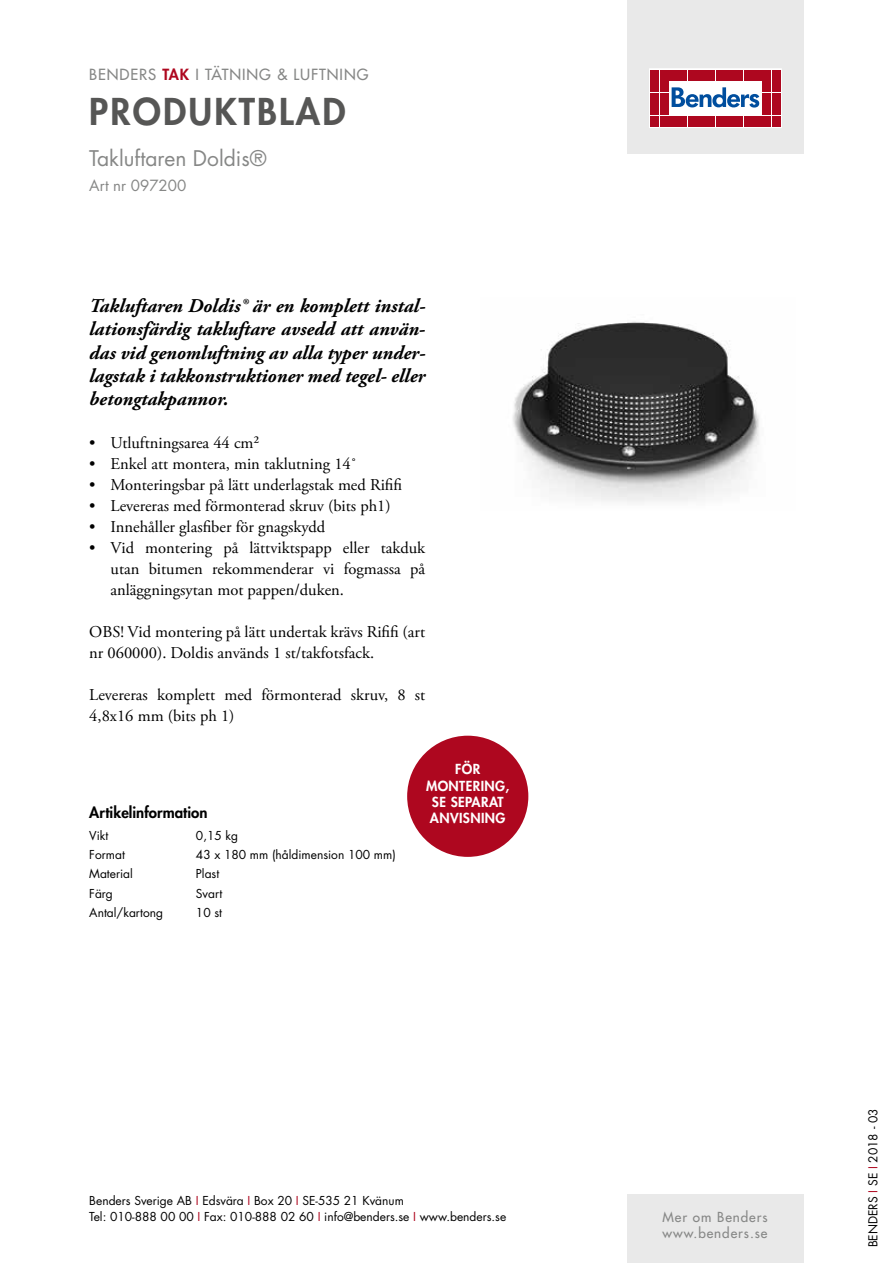
<style>
.page{position:relative;width:893px;height:1263px;background:#fff}
.page>*{position:absolute;margin:0;border:0;box-sizing:border-box;transform-origin:0 0}
.t1{font:800 36px "Futura Std";letter-spacing:.06em;color:#565655}
.t2{font:21px "Futura Std";color:#868786}
.t3{font:italic 700 19.5px/23.4px "Adobe Garamond Pro";color:#000;text-align:justify}
.t4{font:16.5px/21px "Adobe Garamond Pro";color:#000}
.t5{font:500 15px "Futura Std";letter-spacing:.06em;color:#868786}
.t6{font:800 15px "Futura Std";color:#000}
.t7{font:15px "Futura Std";color:#868786}
.t8{font:800 13.5px/16.2px "Futura Std";letter-spacing:.03em;color:#fff;text-align:center}
.t9{font:500 13.5px/16.2px "Futura Std";letter-spacing:.07em;color:#868786}
.t10{font:12px/16.5px "Futura Std";color:#000}
.s1{font-weight:800;color:#ae071f}
.s2{color:#ae071f}
</style>
<div class="page">
<div style="left:627px;top:0;width:177px;height:153px;background:#e9e9e9"></div>
<svg style="left:649px;top:69px;width:132px;height:59px;background:#eac2c8"></svg>
<div style="left:651px;top:70px;width:8px;height:10px;background:#ae071f"></div>
<div style="left:660px;top:70px;width:8px;height:10px;background:#ae071f"></div>
<div style="left:651px;top:81px;width:8px;height:11px;background:#ae071f"></div>
<div style="left:660px;top:81px;width:8px;height:11px;background:#ae071f"></div>
<div style="left:651px;top:93px;width:8px;height:10px;background:#ae071f"></div>
<div style="left:660px;top:93px;width:8px;height:10px;background:#ae071f"></div>
<div style="left:651px;top:104px;width:8px;height:11px;background:#ae071f"></div>
<div style="left:660px;top:104px;width:8px;height:11px;background:#ae071f"></div>
<div style="left:651px;top:116px;width:8px;height:10px;background:#ae071f"></div>
<div style="left:660px;top:116px;width:8px;height:10px;background:#ae071f"></div>
<div style="left:669px;top:70px;width:8px;height:10px;background:#ae071f"></div>
<div style="left:679px;top:70px;width:8px;height:10px;background:#ae071f"></div>
<div style="left:688px;top:70px;width:8px;height:10px;background:#ae071f"></div>
<div style="left:697px;top:70px;width:9px;height:10px;background:#ae071f"></div>
<div style="left:707px;top:70px;width:8px;height:10px;background:#ae071f"></div>
<div style="left:716px;top:70px;width:8px;height:10px;background:#ae071f"></div>
<div style="left:725px;top:70px;width:9px;height:10px;background:#ae071f"></div>
<div style="left:735px;top:70px;width:8px;height:10px;background:#ae071f"></div>
<div style="left:744px;top:70px;width:8px;height:10px;background:#ae071f"></div>
<div style="left:753px;top:70px;width:9px;height:10px;background:#ae071f"></div>
<div style="left:669px;top:116px;width:8px;height:10px;background:#ae071f"></div>
<div style="left:679px;top:116px;width:8px;height:10px;background:#ae071f"></div>
<div style="left:688px;top:116px;width:8px;height:10px;background:#ae071f"></div>
<div style="left:697px;top:116px;width:9px;height:10px;background:#ae071f"></div>
<div style="left:707px;top:116px;width:8px;height:10px;background:#ae071f"></div>
<div style="left:716px;top:116px;width:8px;height:10px;background:#ae071f"></div>
<div style="left:725px;top:116px;width:9px;height:10px;background:#ae071f"></div>
<div style="left:735px;top:116px;width:8px;height:10px;background:#ae071f"></div>
<div style="left:744px;top:116px;width:8px;height:10px;background:#ae071f"></div>
<div style="left:753px;top:116px;width:9px;height:10px;background:#ae071f"></div>
<div style="left:763px;top:70px;width:8px;height:10px;background:#ae071f"></div>
<div style="left:772px;top:70px;width:8px;height:10px;background:#ae071f"></div>
<div style="left:763px;top:81px;width:8px;height:11px;background:#ae071f"></div>
<div style="left:772px;top:81px;width:8px;height:11px;background:#ae071f"></div>
<div style="left:763px;top:93px;width:8px;height:10px;background:#ae071f"></div>
<div style="left:772px;top:93px;width:8px;height:10px;background:#ae071f"></div>
<div style="left:763px;top:104px;width:8px;height:11px;background:#ae071f"></div>
<div style="left:772px;top:104px;width:8px;height:11px;background:#ae071f"></div>
<div style="left:763px;top:116px;width:8px;height:10px;background:#ae071f"></div>
<div style="left:772px;top:116px;width:8px;height:10px;background:#ae071f"></div>
<svg style="left:672px;top:87px;width:87px;height:21px;background:#8fb1d4"></svg>
<div style="left:627px;top:1195px;width:177px;height:68px;background:#e9e9e9"></div>
<img style="left:513px;top:321px;width:246px;height:181px">
<div style="left:407px;top:736px;width:121px;height:121px;background:#ae071f;border-radius:50%"></div>
<p class="t5" style="left:89px;top:65px;width:281px">BENDERS <span class="s1">TAK</span> I TÄTNING &amp; LUFTNING</p>
<h1 class="t1" style="left:89px;top:89px;width:258px">PRODUKTBLAD</h1>
<p class="t2" style="left:89px;top:145px;width:179px">Takluftaren Doldis®</p>
<p class="t7" style="left:89px;top:176px;width:99px">Art nr 097200</p>
<p class="t3" style="left:89px;top:294px;width:337px">Takluftaren Doldis® är en komplett instal&shy;lationsfärdig takluftare avsedd att använ&shy;das vid genomluftning av alla typer under&shy;lagstak i takkonstruktioner med tegel- eller betongtakpannor.</p>
<p class="t4" style="left:89px;top:433px;width:172px">• Utluftningsarea 44 cm²</p>
<p class="t4" style="left:89px;top:454px;width:269px">• Enkel att montera, min taklutning 14˚</p>
<p class="t4" style="left:89px;top:475px;width:314px">• Monteringsbar på lätt underlagstak med Rififi</p>
<p class="t4" style="left:89px;top:496px;width:303px">• Levereras med förmonterad skruv (bits ph1)</p>
<p class="t4" style="left:89px;top:517px;width:238px">• Innehåller glasfiber för gnagskydd</p>
<p class="t4" style="left:111px;top:538px;width:316px;text-align:justify;text-indent:-21px">• Vid montering på lättviktspapp eller takduk utan bitumen rekommenderar vi fogmassa på anläggningsytan mot pappen/duken.</p>
<p class="t4" style="left:89px;top:622px;width:337px">OBS! Vid montering på lätt undertak krävs Rififi (art nr 060000). Doldis används 1 st/takfotsfack.</p>
<p class="t4" style="left:89px;top:685px;width:337px">Levereras komplett med förmonterad skruv, 8 st<br>4,8x16 mm (bits ph 1)</p>
<p class="t6" style="left:89px;top:803px;width:120px">Artikelinformation</p>
<p class="t10" style="left:89px;top:827px;width:21px">Vikt</p>
<p class="t10" style="left:196px;top:827px;width:44px">0,15 kg</p>
<p class="t10" style="left:89px;top:847px;width:37px">Format</p>
<p class="t10" style="left:196px;top:847px;width:201px">43 x 180 mm (håldimension 100 mm)</p>
<p class="t10" style="left:89px;top:866px;width:45px">Material</p>
<p class="t10" style="left:196px;top:866px;width:25px">Plast</p>
<p class="t10" style="left:89px;top:885px;width:25px">Färg</p>
<p class="t10" style="left:196px;top:885px;width:28px">Svart</p>
<p class="t10" style="left:89px;top:904px;width:75px">Antal/kartong</p>
<p class="t10" style="left:196px;top:904px;width:28px">10 st</p>
<p class="t8" style="left:426px;top:761px;width:85px">FÖR<br>MONTERING,<br>SE SEPARAT<br>ANVISNING</p>
<p class="t10" style="left:89px;top:1192px;width:418px">Benders Sverige AB <span class="s2">I</span> Edsvära <span class="s2">I</span> Box 20 <span class="s2">I</span> SE-535 21 Kvänum<br>Tel: 010-888 00 00 <span class="s2">I</span> Fax: 010-888 02 60 <span class="s2">I</span> info@benders.se <span class="s2">I</span> www.benders.se</p>
<p class="t9" style="left:662px;top:1209px;width:107px">Mer om Benders www.benders.se</p>
<p class="t10" style="left:865px;top:1247px;width:140px;rotate:-90deg">BENDERS <span class="s2">I</span> SE <span class="s2">I</span> 2018 - 03</p>
</div>
